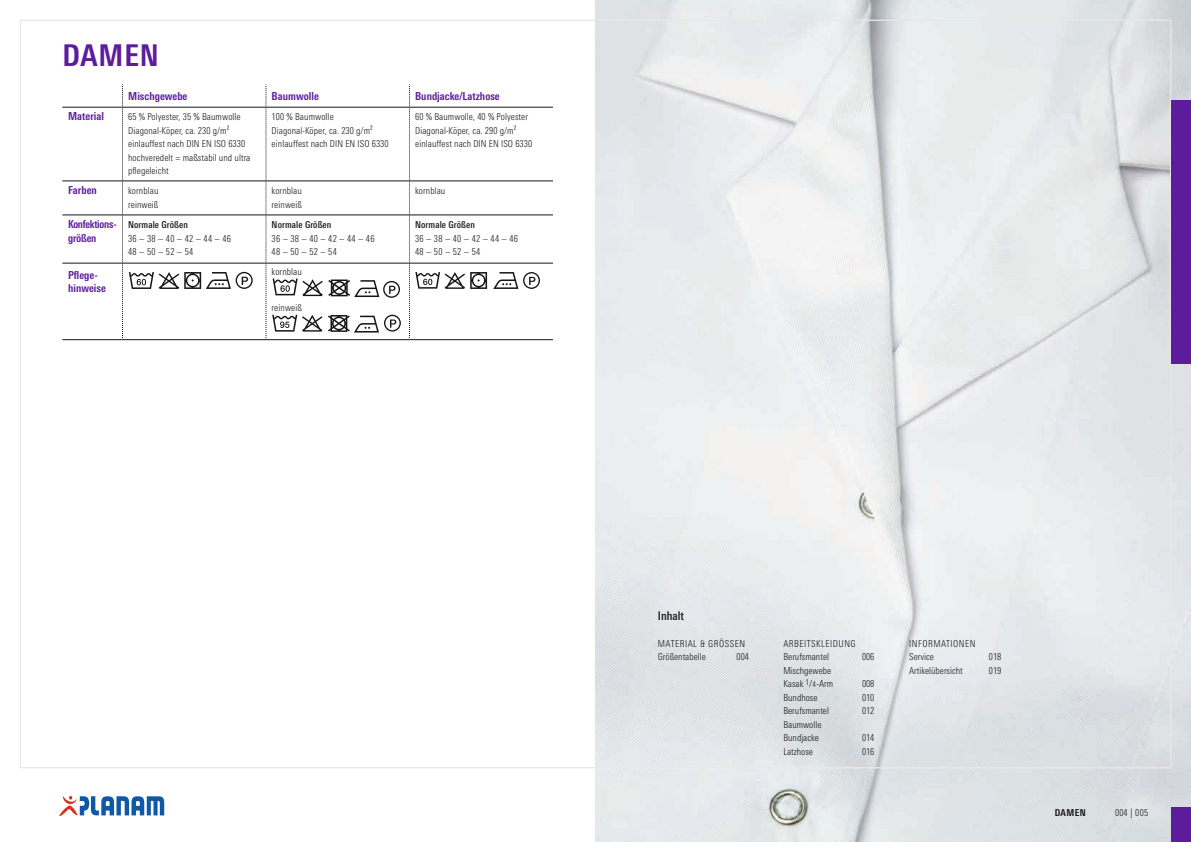
<style>
.page{position:relative;width:1191px;height:842px;background:#fff}
.page>*{position:absolute;margin:0;border:0;box-sizing:border-box;transform-origin:0 0}
.t1{font:700 condensed 30px "Univers Next Pro";color:#5c1c9c}
.t2{font:500 condensed 12px "Univers Next Pro";color:#151616}
.t3{font:700 condensed 11px/13.5px "Univers Next Pro";letter-spacing:.005em;color:#5c1c9c}
.t4{font:700 condensed 11px/13.5px "Univers Next Pro";letter-spacing:-.02em;color:#5c1c9c;scale:.96 1}
.t5{font:300 condensed 9.5px/13.5px "Univers Next Pro";letter-spacing:.01em;color:#151616}
.t6{font:300 condensed 9.5px/13.5px "Univers Next Pro";letter-spacing:.035em;color:#151616}
.t7{font:500 condensed 9.5px "Univers Next Pro";letter-spacing:.01em;color:#151616}
.t8{font:700 condensed 9.5px "Univers Next Pro";color:#151616}
.s1{font-size:8px}
</style>
<div class="page">
<img style="left:596px;top:0;width:595px;height:842px">
<div style="left:1171px;top:100px;width:20px;height:263px;background:#5c1c9c"></div>
<hr style="left:62px;top:107px;width:60px;height:1px;background:#151616">
<hr style="left:123px;top:107px;width:143px;height:1px;background:#151616">
<hr style="left:266px;top:107px;width:143px;height:1px;background:#151616">
<hr style="left:409px;top:107px;width:144px;height:1px;background:#151616">
<hr style="left:62px;top:181px;width:60px;height:1px;background:#151616">
<hr style="left:123px;top:181px;width:143px;height:1px;background:#151616">
<hr style="left:266px;top:181px;width:143px;height:1px;background:#151616">
<hr style="left:409px;top:181px;width:144px;height:1px;background:#151616">
<hr style="left:62px;top:215px;width:60px;height:1px;background:#151616">
<hr style="left:123px;top:215px;width:143px;height:1px;background:#151616">
<hr style="left:266px;top:215px;width:143px;height:1px;background:#151616">
<hr style="left:409px;top:215px;width:144px;height:1px;background:#151616">
<hr style="left:62px;top:263px;width:60px;height:1px;background:#151616">
<hr style="left:123px;top:263px;width:143px;height:1px;background:#151616">
<hr style="left:266px;top:263px;width:143px;height:1px;background:#151616">
<hr style="left:409px;top:263px;width:144px;height:1px;background:#151616">
<hr style="left:62px;top:339px;width:60px;height:1px;background:#151616">
<hr style="left:122px;top:339px;width:144px;height:1px;background:#151616">
<hr style="left:266px;top:339px;width:143px;height:1px;background:#151616">
<hr style="left:409px;top:339px;width:144px;height:1px;background:#151616">
<svg style="left:122px;top:84px;width:1px;height:256px"></svg>
<svg style="left:129px;top:272px;width:124px;height:17px"></svg>
<svg style="left:266px;top:84px;width:135px;height:256px"></svg>
<svg style="left:409px;top:84px;width:78px;height:256px"></svg>
<svg style="left:493px;top:272px;width:47px;height:17px"></svg>
<svg style="left:59px;top:795px;width:105px;height:21px"></svg>
<div style="left:1171px;top:808px;width:20px;height:34px;background:#5c1c9c"></div>
<h1 class="t1" style="left:62px;top:38px;width:39px">Dame</h1>
<h1 class="t1" style="left:140px;top:38px;width:20px">n</h1>
<p class="t3" style="left:128px;top:89px;width:61px">Mischgewebe</p>
<p class="t3" style="left:272px;top:89px;width:49px">Baumwolle</p>
<p class="t3" style="left:415px;top:89px;width:86px">Bundjacke/Latzhose</p>
<p class="t3" style="left:68px;top:109px;width:37px">Material</p>
<p class="t5" style="left:128px;top:110px;width:124px">65 % Polyester, 35 % Baumwolle<br>Diagonal-Köper, ca. 230 g/m² einlauffest nach DIN EN ISO 6330 hochveredelt = maßstabil und ultra pflegeleicht</p>
<p class="t5" style="left:272px;top:110px;width:118px">100 % Baumwolle<br>Diagonal-Köper, ca. 230 g/m² einlauffest nach DIN EN ISO 6330</p>
<p class="t5" style="left:415px;top:110px;width:118px">60 % Baumwolle, 40 % Polyester<br>Diagonal-Köper, ca. 290 g/m² einlauffest nach DIN EN ISO 6330</p>
<p class="t3" style="left:68px;top:183px;width:30px">Farben</p>
<p class="t5" style="left:128px;top:184px;width:32px">kornblau reinweiß</p>
<p class="t5" style="left:272px;top:184px;width:32px">kornblau reinweiß</p>
<p class="t5" style="left:415px;top:184px;width:32px">kornblau</p>
<p class="t4" style="left:68px;top:218px;width:52px">Konfektions&shy;größen</p>
<p class="t7" style="left:128px;top:219px;width:61px">Normale Größen</p>
<p class="t7" style="left:272px;top:219px;width:61px">Normale Größen</p>
<p class="t6" style="left:272px;top:232px;width:104px">36 – 38 – 40 – 42 – 44 – 46<br>48 – 50 – 52 – 54</p>
<p class="t7" style="left:415px;top:219px;width:61px">Normale Größen</p>
<p class="t6" style="left:415px;top:232px;width:104px">36 – 38 – 40 – 42 – 44 – 46<br>48 – 50 – 52 – 54</p>
<p class="t6" style="left:128px;top:232px;width:104px">36 – 38 – 40 – 42 – 44 – 46<br>48 – 50 – 52 – 54</p>
<p class="t3" style="left:68px;top:268px;width:39px">Pflege&shy;hinweise</p>
<p class="t5" style="left:272px;top:265px;width:32px">kornblau</p>
<p class="t5" style="left:272px;top:301px;width:32px">reinweiß</p>
<p class="t2" style="left:658px;top:608px;width:28px">Inhalt</p>
<p class="t5" style="left:658px;top:637px;width:83px">Material &amp; GröSSen<br>Größentabelle</p>
<p class="t5" style="left:736px;top:650px;width:14px">004</p>
<p class="t5" style="left:783px;top:637px;width:17px">Arbeitskleid</p>
<p class="t5" style="left:838px;top:637px;width:12px">ung</p>
<p class="t5" style="left:783px;top:650px;width:47px">Berufsmantel</p>
<p class="t5" style="left:862px;top:650px;width:14px">006</p>
<p class="t5" style="left:783px;top:664px;width:51px">Mischgewebe<br>Kasak <sup>1</sup>/<span class="s1">4</span>-Arm</p>
<p class="t5" style="left:862px;top:677px;width:14px">008</p>
<p class="t5" style="left:783px;top:691px;width:36px">Bundhose</p>
<p class="t5" style="left:862px;top:691px;width:14px">010</p>
<p class="t5" style="left:783px;top:704px;width:47px">Berufsmantel</p>
<p class="t5" style="left:862px;top:704px;width:14px">012</p>
<p class="t5" style="left:783px;top:718px;width:40px">Baumwolle<br>Bundjacke</p>
<p class="t5" style="left:862px;top:731px;width:14px">014</p>
<p class="t5" style="left:783px;top:745px;width:31px">Latzhose</p>
<p class="t5" style="left:862px;top:745px;width:14px">016</p>
<p class="t5" style="left:909px;top:637px;width:30px">Informati</p>
<p class="t5" style="left:953px;top:637px;width:12px">onen</p>
<p class="t5" style="left:909px;top:650px;width:26px">Service</p>
<p class="t5" style="left:989px;top:650px;width:14px">018</p>
<p class="t5" style="left:909px;top:664px;width:55px">Artikelübersicht</p>
<p class="t5" style="left:989px;top:664px;width:14px">019</p>
<p class="t8" style="left:1054px;top:806px;width:13px">Dame</p>
<p class="t8" style="left:1079px;top:806px;width:8px">n</p>
<p class="t5" style="left:1115px;top:805px;width:35px">004 | 005</p>
</div>
